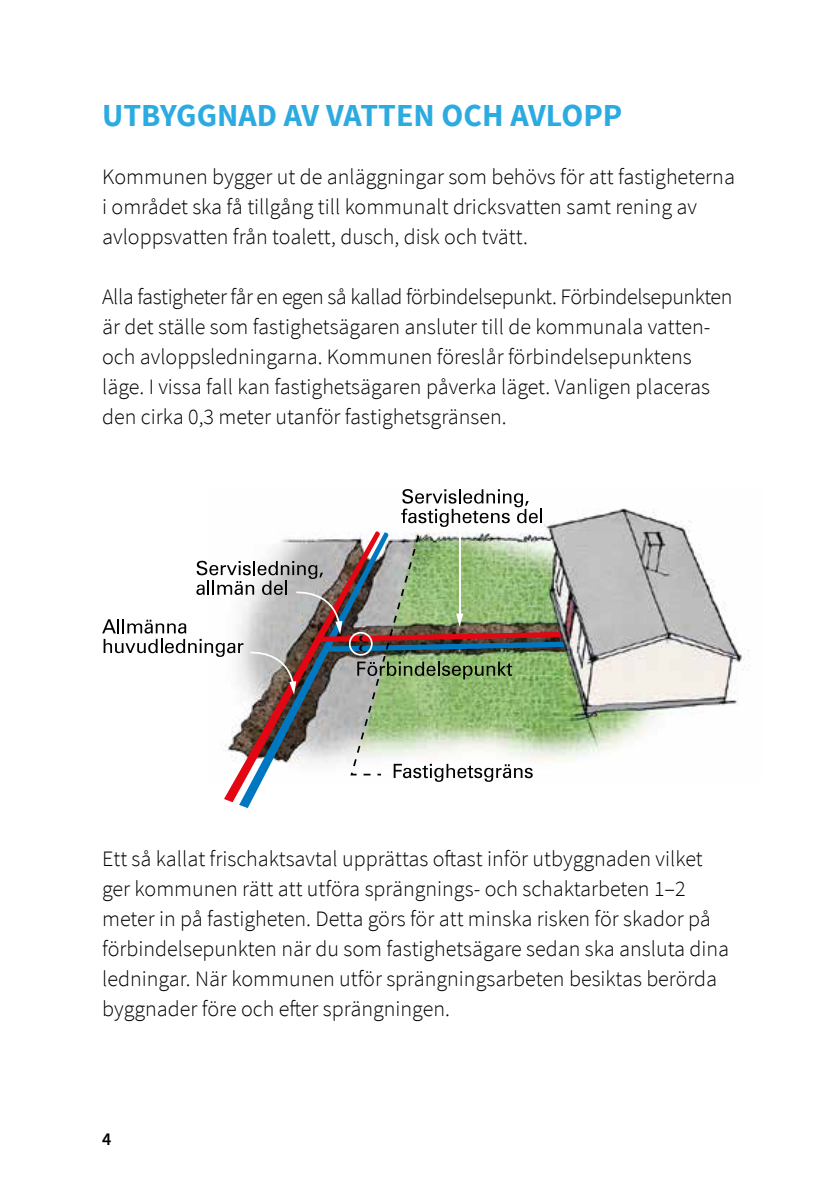
<style>
.page{position:relative;width:840px;height:1191px;background:#fff}
.page>*{position:absolute;margin:0;border:0;box-sizing:border-box;transform-origin:0 0}
.t1{font:700 32px "Source Sans Pro";color:#2cabe1}
.t2{font:300 22px/30px "Source Sans Pro";color:#000}
.t3{font:600 18px "Source Sans Pro";color:#000}
</style>
<div class="page">
<img style="left:388px;top:508px;width:362px;height:254px">
<svg style="left:239px;top:532px;width:149px;height:276px"></svg>
<hr style="left:458px;top:524px;width:2px;height:92px;background:#fff">
<svg style="left:401px;top:489px;width:140px;height:38px"></svg>
<svg style="left:102px;top:535px;width:462px;height:247px"></svg>
<h1 class="t1" style="left:102px;top:95px;width:521px">UTBYGGNAD AV VATTEN OCH AVLOPP</h1>
<p class="t2" style="left:102px;top:162px;width:634px">Kommunen bygger ut de anläggningar som behövs för att fastigheterna i området ska få tillgång till kommunalt dricksvatten samt rening av avloppsvatten från toalett, dusch, disk och tvätt.</p>
<p class="t2" style="left:102px;top:282px;width:631px">Alla fastigheter får en egen så kallad förbindelsepunkt. Förbindelsepunkten är det ställe som fastighetsägaren ansluter till de kommunala vatten&shy;och avloppsledningarna. Kommunen föreslår förbindelsepunktens läge. I vissa fall kan fastighetsägaren påverka läget. Vanligen placeras den cirka 0,3 meter utanför fastighetsgränsen.</p>
<p class="t2" style="left:102px;top:844px;width:628px">Ett så kallat frischaktsavtal upprättas oftast inför utbyggnaden vilket ger kommunen rätt att utföra sprängnings- och schaktarbeten 1–2 meter in på fastigheten. Detta görs för att minska risken för skador på förbindelsepunkten när du som fastighetsägare sedan ska ansluta dina ledningar. När kommunen utför sprängningsarbeten besiktas berörda byggnader före och efter sprängningen.</p>
<p class="t3" style="left:102px;top:1127px;width:11px">4</p>
</div>
